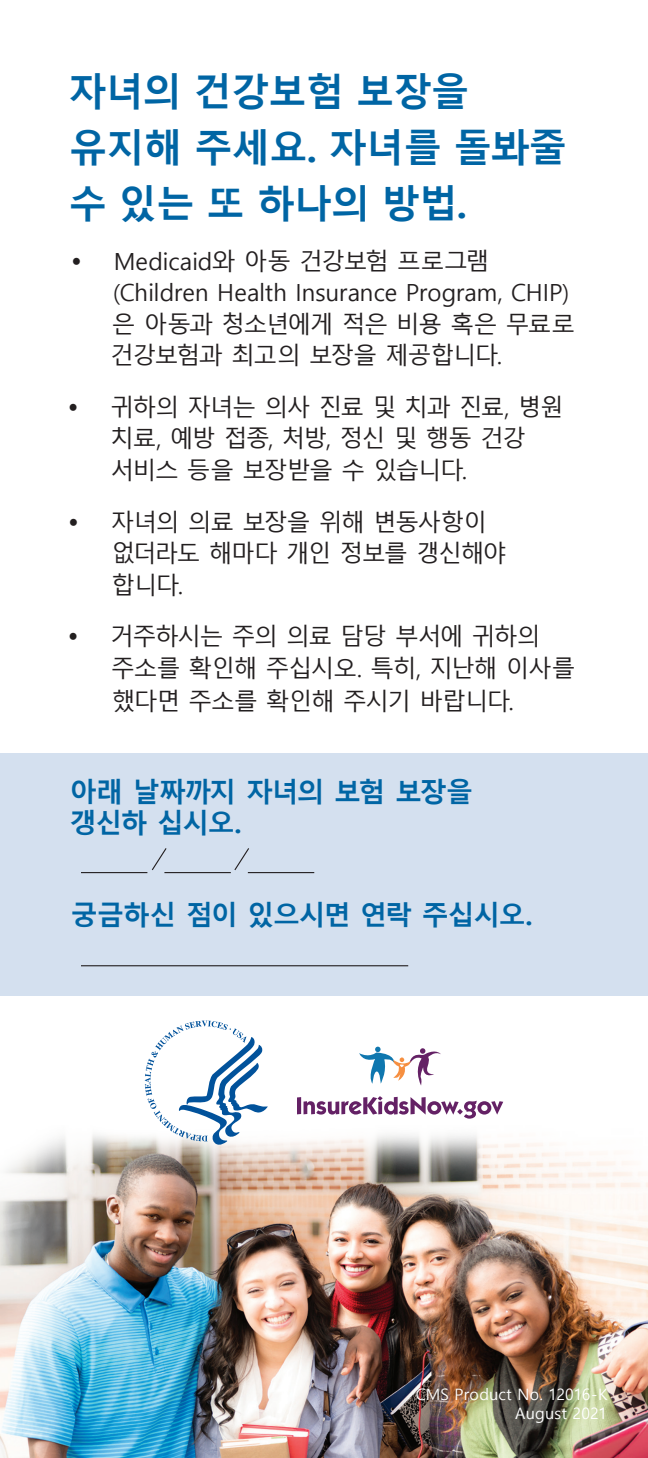
<style>
.page{position:relative;width:648px;height:1458px;background:#fff}
.page>*{position:absolute;margin:0;border:0;box-sizing:border-box;transform-origin:0 0}
.t1{font:700 38.25px/56.2px "Malgun Gothic";letter-spacing:-.02em;color:#0065a4}
.t2{font:700 27px/31.5px "Malgun Gothic";letter-spacing:-.055em;color:#0065a4}
.t3{font:23.62px/31.5px "Malgun Gothic";letter-spacing:-.045em;color:#231f20}
.t4{font:23.62px/31.5px "Malgun Gothic";letter-spacing:-.005em;color:#231f20}
.text_info{font:15.75px "Malgun Gothic";letter-spacing:.015em;color:#fff}
</style>
<div class="page">
<img style="left:0;top:1020px;width:648px;height:438px">
<div style="left:0;top:753px;width:648px;height:243px;background:#d4e0ef"></div>
<hr style="left:81px;top:965px;width:327px;height:1px;background:#231f20">
<hr style="left:81px;top:872px;width:66px;height:1px;background:#231f20">
<hr style="left:164px;top:872px;width:67px;height:1px;background:#231f20">
<hr style="left:248px;top:872px;width:66px;height:1px;background:#231f20">
<svg style="left:234px;top:848px;width:15px;height:23px"></svg>
<svg style="left:151px;top:848px;width:16px;height:23px"></svg>
<svg style="left:359px;top:1047px;width:82px;height:39px"></svg>
<hr style="left:297px;top:1097px;width:4px;height:17px;background:#642165">
<svg style="left:304px;top:1096px;width:199px;height:23px"></svg>
<svg style="left:145px;top:1021px;width:123px;height:124px"></svg>
<h1 class="t1" style="left:68px;top:64px;width:500px">자녀의 건강보험 보장을 유지해 주세요. 자녀를 돌봐줄 수 있는 또 하나의 방법.</h1>
<p class="t4" style="left:111px;top:246px;width:466px">Medicaid와 아동 건강보험 프로그램 (Children Health Insurance Program, CHIP) 은 아동과 청소년에게 적은 비용 혹은 무료로 건강보험과 최고의 보장을 제공합니다.</p>
<p class="t3" style="left:111px;top:392px;width:455px">귀하의 자녀는 의사 진료 및 치과 진료, 병원 치료, 예방 접종, 처방, 정신 및 행동 건강 서비스 등을 보장받을 수 있습니다.</p>
<p class="t3" style="left:111px;top:507px;width:397px">자녀의 의료 보장을 위해 변동사항이 없더라도 해마다 개인 정보를 갱신해야 합니다.</p>
<p class="t3" style="left:110px;top:621px;width:467px">거주하시는 주의 의료 담당 부서에 귀하의 주소를 확인해 주십시오. 특히, 지난해 이사를 했다면 주소를 확인해 주시기 바랍니다.</p>
<p class="t2" style="left:70px;top:777px;width:405px">아래 날짜까지 자녀의 보험 보장을 갱신하 십시오.</p>
<p class="t2" style="left:71px;top:900px;width:463px">궁금하신 점이 있으시면 연락 주십시오.</p>
<p class="text_info" style="left:416px;top:1385px;width:193px">CMS Product No. 12016-K</p>
<p class="text_info" style="left:515px;top:1404px;width:94px">August 2021</p>
</div>
